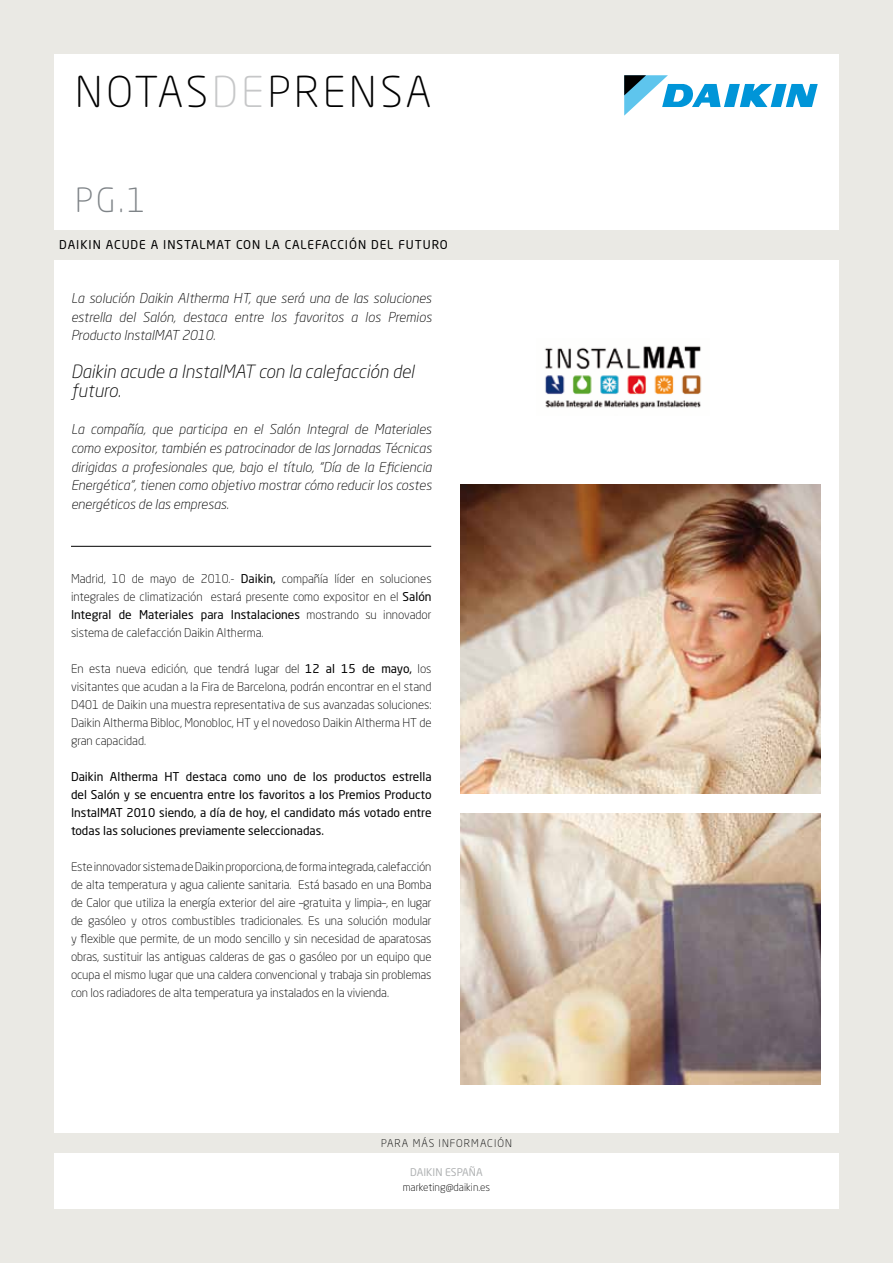
<style>
.page{position:relative;width:893px;height:1263px;background:#eae9e4}
.page>*{position:absolute;margin:0;border:0;box-sizing:border-box;transform-origin:0 0}
.t1{font:300 42px "Neo Sans Std";letter-spacing:.09em;color:#000}
.t2{font:300 33px "Neo Sans Std";color:#7e8387}
.t3{font:italic 300 18px/18.8px "Neo Sans Std";color:#000}
.t4{font:italic 300 13.5px/18.8px "Neo Sans Std";color:#000;text-align:justify}
.t5{font:300 12px/18px "Neo Sans Std";color:#000;text-align:justify}
.t6{font:12px/18px "Neo Sans Std";color:#000;text-align:justify}
.t7{font:12px "Neo Sans Std";letter-spacing:.08em;color:#000}
.t8{font:300 10.5px "Neo Sans Std";color:#000}
.t9{font:300 10.5px "Neo Sans Std";letter-spacing:.1em;color:#000}
.t10{font:10.5px "Neo Sans Std";color:#b1b3b4}
.s1{color:#c6c7c8}
.s2{font-weight:400}
</style>
<div class="page">
<div style="left:54px;top:54px;width:785px;height:1155px;background:#fff"></div>
<div style="left:28px;top:230px;width:848px;height:29px;background:#eae9e4"></div>
<div style="left:0;top:1133px;width:893px;height:20px;background:#eae9e4"></div>
<svg style="left:624px;top:75px;width:194px;height:41px"></svg>
<hr style="left:71px;top:546px;width:360px;height:1px;background:#000">
<img style="left:460px;top:485px;width:360px;height:308px">
<img style="left:460px;top:813px;width:360px;height:271px">
<img style="left:544px;top:346px;width:158px;height:63px">
<h1 class="t1" style="left:75px;top:67px;width:358px">NOTAS<span class="s1">DE</span>PRENSA</h1>
<h2 class="t2" style="left:75px;top:181px;width:72px">PG.1</h2>
<p class="t7" style="left:59px;top:237px;width:390px">DAIKIN ACUDE A INSTALMAT CON LA CALEFACCIÓN DEL FUTURO</p>
<p class="t4" style="left:71px;top:288px;width:362px">La solución Daikin Altherma HT, que será una de las soluciones estrella del Salón, destaca entre los favoritos a los Premios Producto InstalMAT 2010.</p>
<h3 class="t3" style="left:71px;top:362px;width:345px">Daikin acude a InstalMAT con la calefacción del futuro.</h3>
<p class="t4" style="left:71px;top:420px;width:362px">La compañía, que participa en el Salón Integral de Materiales como expositor, también es patrocinador de las Jornadas Técnicas dirigidas a profesionales que, bajo el título, “Día de la Eficiencia Energética”, tienen como objetivo mostrar cómo reducir los costes energéticos de las empresas.</p>
<p class="t5" style="left:71px;top:570px;width:362px">Madrid, 10 de mayo de 2010.- <span class="s2">Daikin,</span> compañía líder en soluciones integrales de climatización estará presente como expositor en el <span class="s2">Salón Integral de Materiales para Instalaciones</span> mostrando su innovador sistema de calefacción Daikin Altherma.</p>
<p class="t5" style="left:71px;top:660px;width:362px">En esta nueva edición, que tendrá lugar del <span class="s2">12 al 15 de mayo,</span> los visitantes que acudan a la Fira de Barcelona, podrán encontrar en el stand D401 de Daikin una muestra representativa de sus avanzadas soluciones:<br>Daikin Altherma Bibloc, Monobloc, HT y el novedoso Daikin Altherma HT de gran capacidad.</p>
<p class="t6" style="left:71px;top:768px;width:362px">Daikin Altherma HT destaca como uno de los productos estrella del Salón y se encuentra entre los favoritos a los Premios Producto InstalMAT 2010 siendo, a día de hoy, el candidato más votado entre todas las soluciones previamente seleccionadas.</p>
<p class="t5" style="left:71px;top:858px;width:362px">Este innovador sistema de Daikin proporciona, de forma integrada, calefacción de alta temperatura y agua caliente sanitaria. Está basado en una Bomba de Calor que utiliza la energía exterior del aire –gratuita y limpia–, en lugar de gasóleo y otros combustibles tradicionales. Es una solución modular y flexible que permite, de un modo sencillo y sin necesidad de aparatosas obras, sustituir las antiguas calderas de gas o gasóleo por un equipo que ocupa el mismo lugar que una caldera convencional y trabaja sin problemas con los radiadores de alta temperatura ya instalados en la vivienda.</p>
<p class="t9" style="left:381px;top:1137px;width:132px">PARA MÁS INFORMACIÓN</p>
<p class="t10" style="left:410px;top:1165px;width:74px">DAIKIN ESPAÑA</p>
<p class="t8" style="left:403px;top:1180px;width:89px">marketing@daikin.es</p>
</div>
